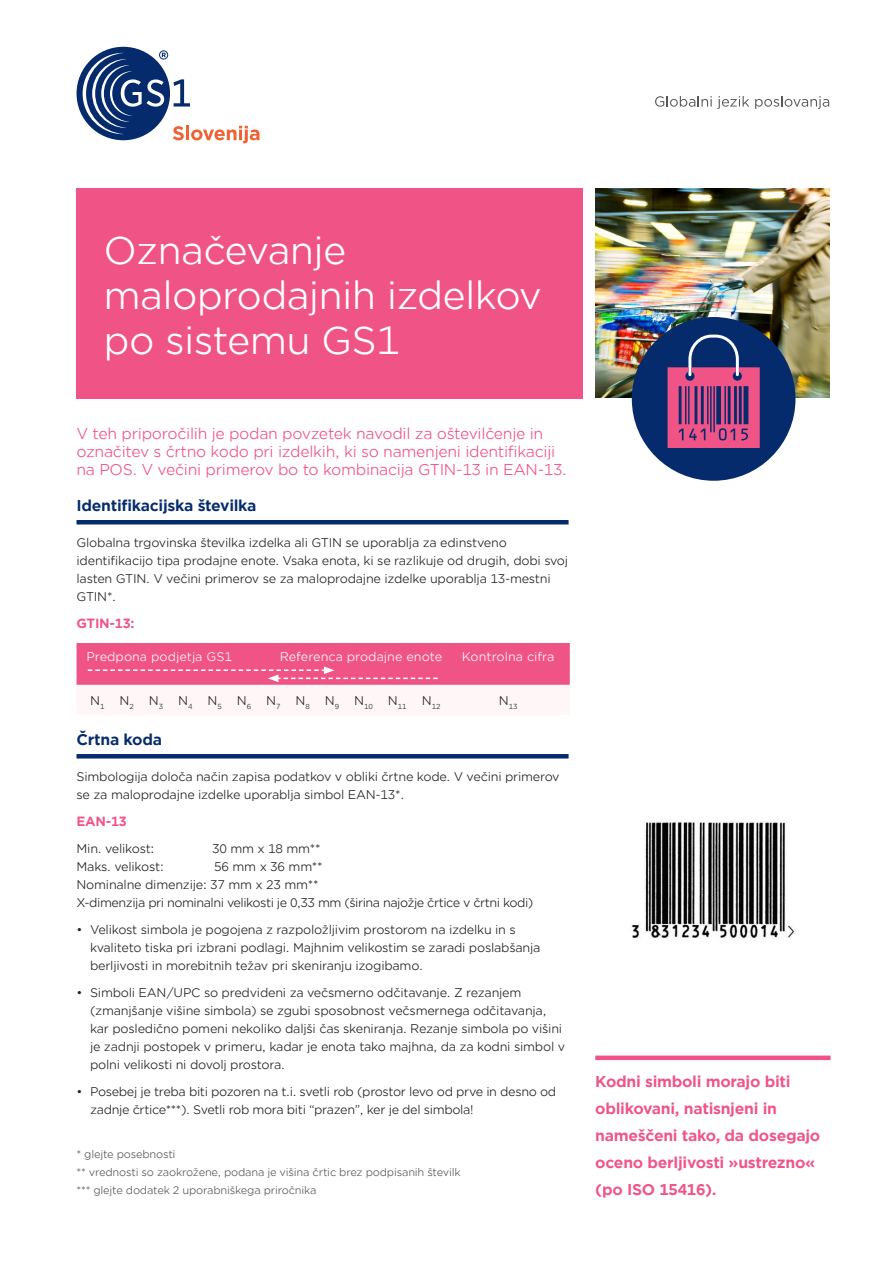
<style>
.page{position:relative;width:893px;height:1263px;background:#fff}
.page>*{position:absolute;margin:0;border:0;box-sizing:border-box;transform-origin:0 0}
.t1{font:37.5px/45px "Gotham Office";letter-spacing:-.02em;color:#fff}
.t2{font:15px/18px "Gotham Office";letter-spacing:-.02em;color:#f05386}
.t3{font:700 15px/27px "Gotham Office";letter-spacing:-.02em;color:#f05386}
.t4{font:700 15px "Gotham Office";letter-spacing:-.02em;color:#052b6c}
.t5{font:700 12.75px "Gotham Office";letter-spacing:-.02em;color:#f05386}
.t6{font:12px/18px "Gotham Office";letter-spacing:-.02em;color:#231f20}
.t7{font:12px/18px "Gotham Office";letter-spacing:-.04em;color:#231f20}
.t8{font:12px "Gotham Office";color:#fff}
.t9{font:10.5px/18px "Gotham Office";letter-spacing:-.02em;color:#57585a}
.t10{font:7.05px "Gotham Office";color:#231f20}
</style>
<div class="page">
<div style="left:77px;top:47px;width:93px;height:93px;background:#052b6c;border-radius:50%"></div>
<svg style="left:83px;top:50px;width:176px;height:93px"></svg>
<svg style="left:655px;top:96px;width:94px;height:13px"></svg>
<svg style="left:755px;top:96px;width:74px;height:13px"></svg>
<img style="left:595px;top:188px;width:234px;height:210px">
<div style="left:632px;top:317px;width:163px;height:164px;background:#052b6c;border-radius:50%"></div>
<svg style="left:668px;top:335px;width:92px;height:113px"></svg>
<div style="left:77px;top:188px;width:506px;height:211px;background:#f05386"></div>
<hr style="left:77px;top:520px;width:492px;height:4px;background:#052b6c">
<hr style="left:77px;top:754px;width:492px;height:4px;background:#052b6c">
<div style="left:77px;top:643px;width:493px;height:42px;background:#f05386"></div>
<img style="left:632px;top:822px;width:163px;height:116px">
<div style="left:595px;top:1055px;width:236px;height:5px;background:#f05386"></div>
<h1 class="t1" style="left:104px;top:226px;width:440px">Označevanje maloprodajnih izdelkov po sistemu GS1</h1>
<p class="t2" style="left:77px;top:424px;width:492px">V teh priporočilih je podan povzetek navodil za oštevilčenje in označitev s črtno kodo pri izdelkih, ki so namenjeni identifikaciji na POS. V večini primerov bo to kombinacija GTIN-13 in EAN-13.</p>
<p class="t4" style="left:77px;top:495px;width:181px">Identifikacijska številka</p>
<p class="t6" style="left:77px;top:533px;width:493px">Globalna trgovinska številka izdelka ali GTIN se uporablja za edinstveno identifikacijo tipa prodajne enote. Vsaka enota, ki se razlikuje od drugih, dobi svoj lasten GTIN. V večini primerov se za maloprodajne izdelke uporablja 13-mestni GTIN*.</p>
<p class="t5" style="left:77px;top:614px;width:59px">GTIN-13:</p>
<p class="t8" style="left:86px;top:649px;width:147px">Predpona podjetja GS1</p>
<p class="t8" style="left:280px;top:649px;width:164px">Referenca prodajne enote</p>
<p class="t8" style="left:462px;top:649px;width:94px">Kontrolna cifra</p>
<p class="t10" style="left:90px;top:701px;width:352px"><sup>N</sup>1 <sup>N</sup>2 <sup>N</sup>3 <sup>N</sup>4 <sup>N</sup>5 <sup>N</sup>6 <sup>N</sup>7 <sup>N</sup>8 <sup>N</sup>9 <sup>N</sup>10 <sup>N</sup>11 <sup>N</sup>12</p>
<p class="t10" style="left:499px;top:701px;width:20px"><sup>N</sup>13</p>
<p class="t4" style="left:77px;top:729px;width:87px">Črtna koda</p>
<p class="t6" style="left:77px;top:767px;width:485px">Simbologija določa način zapisa podatkov v obliki črtne kode. V večini primerov se za maloprodajne izdelke uporablja simbol EAN-13*.</p>
<p class="t5" style="left:77px;top:812px;width:52px">EAN-13</p>
<p class="t6" style="left:77px;top:839px;width:79px">Min. velikost:</p>
<p class="t6" style="left:212px;top:839px;width:110px">30 mm x 18 mm**</p>
<p class="t6" style="left:77px;top:857px;width:89px">Maks. velikost:</p>
<p class="t7" style="left:77px;top:857px;width:458px;text-indent:138px">56 mm x 36 mm**<br>Nominalne dimenzije: 37 mm x 23 mm**<br>X-dimenzija pri nominalni velikosti je 0,33 mm (širina najožje črtice v črtni kodi)</p>
<p class="t6" style="left:90px;top:920px;width:452px;text-indent:-14px">• Velikost simbola je pogojena z razpoložljivim prostorom na izdelku in s kvaliteto tiska pri izbrani podlagi. Majhnim velikostim se zaradi poslabšanja berljivosti in morebitnih težav pri skeniranju izogibamo.</p>
<p class="t6" style="left:90px;top:983px;width:477px;text-indent:-14px">• Simboli EAN/UPC so predvideni za večsmerno odčitavanje. Z rezanjem (zmanjšanje višine simbola) se zgubi sposobnost večsmernega odčitavanja, kar posledično pomeni nekoliko daljši čas skeniranja. Rezanje simbola po višini je zadnji postopek v primeru, kadar je enota tako majhna, da za kodni simbol v polni velikosti ni dovolj prostora.</p>
<p class="t6" style="left:90px;top:1082px;width:468px;text-indent:-14px">• Posebej je treba biti pozoren na t.i. svetli rob (prostor levo od prve in desno od zadnje črtice***). Svetli rob mora biti “prazen”, ker je del simbola!</p>
<p class="t9" style="left:77px;top:1145px;width:386px">* glejte posebnosti<br>** vrednosti so zaokrožene, podana je višina črtic brez podpisanih številk *** glejte dodatek 2 uporabniškega priročnika</p>
<p class="t3" style="left:595px;top:1068px;width:227px">Kodni simboli morajo biti oblikovani, natisnjeni in nameščeni tako, da dosegajo oceno berljivosti »ustrezno« (po ISO 15416).</p>
</div>
